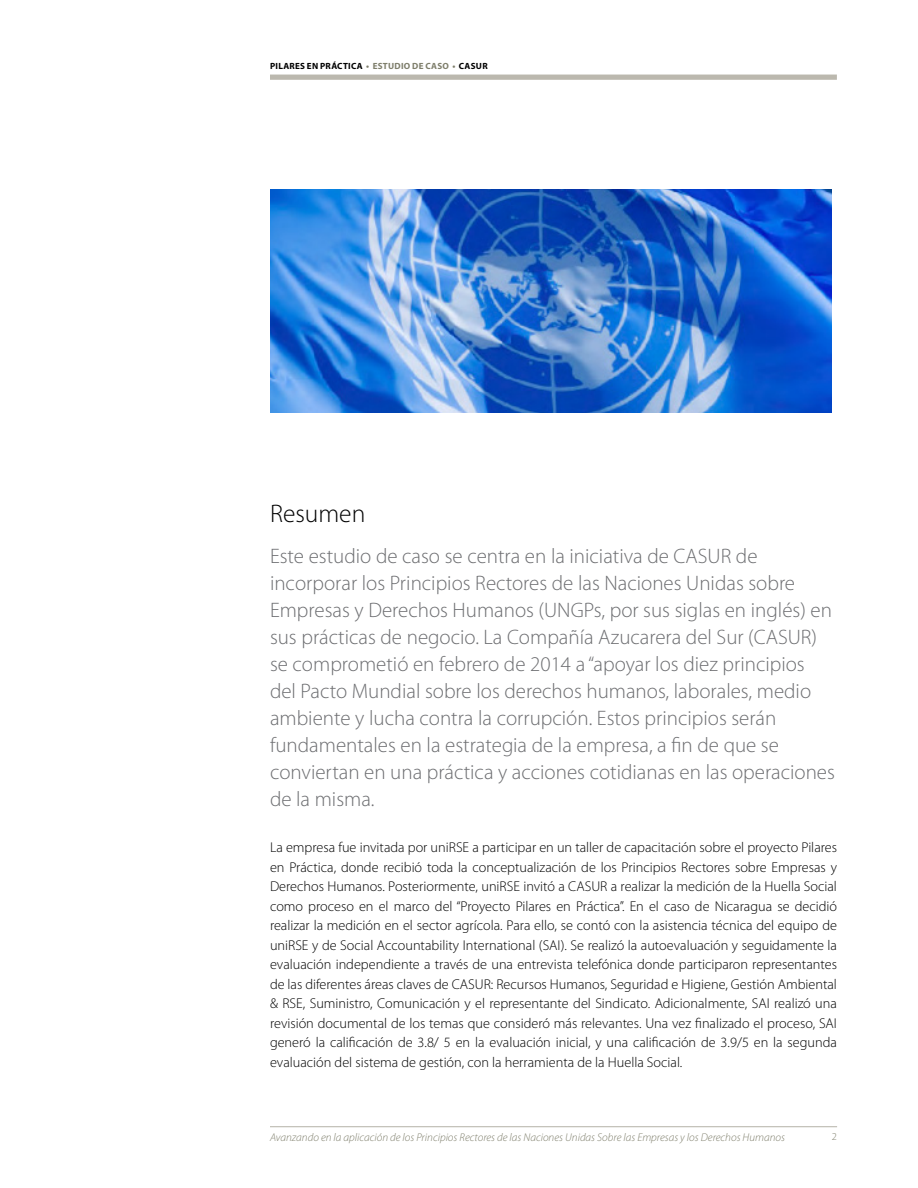
<style>
.page{position:relative;width:918px;height:1188px;background:#fff}
.page>*{position:absolute;margin:0;border:0;box-sizing:border-box;transform-origin:0 0}
.t1{font:300 25.5px "Myriad Pro";color:#000}
.t2{font:300 21px/27px "Myriad Pro";color:#6d6e71}
.t3{font:300 14.25px/19.5px "Myriad Pro";color:#000;text-align:justify}
.t4{font:italic 300 11.25px "Myriad Pro";color:#7e7e6b}
.t5{font:300 10.5px "Myriad Pro";color:#7e7e6b}
.t6{font:700 9px "Myriad Pro";letter-spacing:.035em;color:#000}
.s1{color:#7e7e6b}
</style>
<div class="page">
<div style="left:270px;top:75px;width:567px;height:5px;background:#bbb8ae"></div>
<hr style="left:270px;top:1126px;width:567px;height:1px;background:#b5b2a7">
<img style="left:270px;top:189px;width:561px;height:224px">
<p class="t6" style="left:270px;top:60px;width:219px">PILARES EN PRÁCTICA <span class="s1">• ESTUDIO DE CASO •</span> CASUR</p>
<h1 class="t1" style="left:270px;top:500px;width:97px">Resumen</h1>
<p class="t2" style="left:270px;top:543px;width:567px">Este estudio de caso se centra en la iniciativa de CASUR de incorporar los Principios Rectores de las Naciones Unidas sobre Empresas y Derechos Humanos (UNGPs, por sus siglas en inglés) en sus prácticas de negocio. La Compañía Azucarera del Sur (CASUR) se comprometió en febrero de 2014 a “apoyar los diez principios del Pacto Mundial sobre los derechos humanos, laborales, medio ambiente y lucha contra la corrupción. Estos principios serán fundamentales en la estrategia de la empresa, a fin de que se conviertan en una práctica y acciones cotidianas en las operaciones de la misma.</p>
<p class="t3" style="left:270px;top:838px;width:569px">La empresa fue invitada por uniRSE a participar en un taller de capacitación sobre el proyecto Pilares en Práctica, donde recibió toda la conceptualización de los Principios Rectores sobre Empresas y Derechos Humanos. Posteriormente, uniRSE invitó a CASUR a realizar la medición de la Huella Social como proceso en el marco del “Proyecto Pilares en Práctica”. En el caso de Nicaragua se decidió realizar la medición en el sector agrícola. Para ello, se contó con la asistencia técnica del equipo de uniRSE y de Social Accountability International (SAI). Se realizó la autoevaluación y seguidamente la evaluación independiente a través de una entrevista telefónica donde participaron representantes de las diferentes áreas claves de CASUR: Recursos Humanos, Seguridad e Higiene, Gestión Ambiental &amp; RSE, Suministro, Comunicación y el representante del Sindicato. Adicionalmente, SAI realizó una revisión documental de los temas que consideró más relevantes. Una vez finalizado el proceso, SAI generó la calificación de 3.8/ 5 en la evaluación inicial, y una calificación de 3.9/5 en la segunda evaluación del sistema de gestión, con la herramienta de la Huella Social.</p>
<p class="t4" style="left:270px;top:1130px;width:517px">Avanzando en la aplicación de los Principios Rectores de las Naciones Unidas Sobre las Empresas y los Derechos Humanos</p>
<p class="t5" style="left:832px;top:1130px;width:7px">2</p>
</div>
